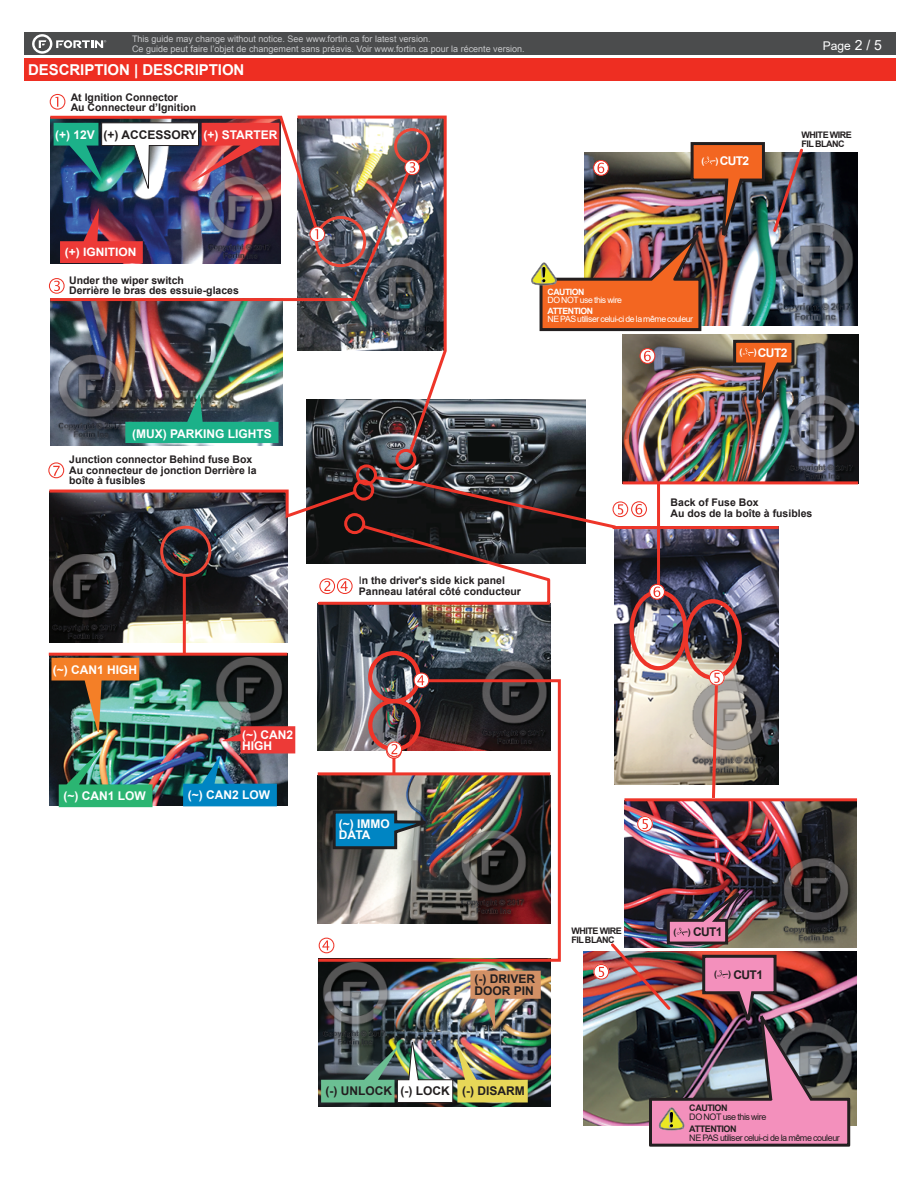
<style>
.page{position:relative;width:918px;height:1188px;background:#fff}
.page>*{position:absolute;margin:0;border:0;box-sizing:border-box;transform-origin:0 0}
.t1{font:700 15px "Arial";letter-spacing:-.005em;color:#fff}
.t2{font:700 12px/11.6px "Arial";color:#fff}
.t3{font:700 12px/11.6px "Arial";color:#231f20}
.t4{font:12px "Arial";color:#fff}
.t5{font:700 11.55px "Arial";color:#fff;scale:1.04 1}
.t6{font:700 10.5px/10.5px "Arial";color:#231f20}
.t7{font:9px/9.8px "Arial";color:#c7c8ca}
.t8{font:9px/9px "Arial";letter-spacing:-.05em;color:#231f20}
.t9{font:700 9px/9px "Arial";letter-spacing:-.05em;color:#231f20}
.t10{font:700 9px "Arial";color:#fff}
.t11{font:8.7px/8.1px "Arial";letter-spacing:-.05em;color:#fff}
.s1{color:#231f20}
.s2{font-size:9px}
.s3{font-size:13.95px}
.s4{font-weight:700}
.s5{font-weight:400}
</style>
<div class="page">
<div style="left:24px;top:33px;width:872px;height:22px;background:#4b4c4d"></div>
<div style="left:24px;top:58px;width:872px;height:23px;background:#ee2e22"></div>
<svg style="left:32px;top:34px;width:74px;height:20px"></svg>
<img style="left:307px;top:400px;width:279px;height:62px">
<img style="left:318px;top:606px;width:232px;height:72px">
<img style="left:297px;top:115px;width:151px;height:340px">
<div style="left:395px;top:449px;width:21px;height:21px;border:3px solid #ee3529;border-radius:50%"></div>
<img style="left:318px;top:963px;width:233px;height:143px">
<img style="left:317px;top:678px;width:244px;height:285px">
<div style="left:368px;top:651px;width:53px;height:52px;border:4px solid #ee3529;border-radius:50%"></div>
<img style="left:49px;top:606px;width:239px;height:36px">
<img style="left:49px;top:654px;width:239px;height:151px">
<img style="left:59px;top:751px;width:94px;height:56px">
<img style="left:183px;top:726px;width:112px;height:80px">
<hr style="left:49px;top:653px;width:238px;height:3px;background:#ee3529">
<img style="left:51px;top:658px;width:88px;height:74px">
<hr style="left:183px;top:575px;width:3px;height:79px;background:#ee3529">
<img style="left:50px;top:303px;width:233px;height:143px">
<img style="left:125px;top:394px;width:154px;height:49px">
<svg style="left:319px;top:938px;width:15px;height:15px"></svg>
<img style="left:321px;top:971px;width:220px;height:132px">
<div style="left:394px;top:128px;width:36px;height:36px;border:3px solid #ef4737;border-radius:50%"></div>
<img style="left:48px;top:159px;width:368px;height:144px">
<svg style="left:404px;top:159px;width:16px;height:16px"></svg>
<svg style="left:386px;top:742px;width:16px;height:17px"></svg>
<svg style="left:414px;top:672px;width:15px;height:16px"></svg>
<img style="left:805px;top:152px;width:53px;height:174px">
<img style="left:583px;top:952px;width:274px;height:173px">
<img style="left:615px;top:606px;width:164px;height:179px">
<img style="left:623px;top:334px;width:235px;height:147px">
<img style="left:624px;top:801px;width:233px;height:147px">
<div style="left:684px;top:599px;width:58px;height:81px;border:4px solid #ee3529;border-radius:50%"></div>
<div style="left:630px;top:590px;width:58px;height:80px;border:4px solid #ee3529;border-radius:50%"></div>
<hr style="left:623px;top:481px;width:235px;height:3px;background:#ee3529">
<hr style="left:624px;top:798px;width:233px;height:3px;background:#ee3529">
<svg style="left:637px;top:816px;width:16px;height:16px"></svg>
<img style="left:48px;top:462px;width:734px;height:144px">
<svg style="left:709px;top:670px;width:16px;height:129px;background:#c0958c"></svg>
<img style="left:531px;top:142px;width:274px;height:261px">
<img style="left:593px;top:889px;width:259px;height:258px">
<div style="left:356px;top:464px;width:21px;height:21px;border:3px solid #ee3529;border-radius:50%"></div>
<img style="left:48px;top:94px;width:277px;height:169px">
<p class="t7" style="left:132px;top:34px;width:394px">This guide may change without notice. See www.fortin.ca for latest version.<br>Ce guide peut faire l’objet de changement sans préavis. Voir www.fortin.ca pour la récente version.</p>
<h1 class="t1" style="left:28px;top:59px;width:218px">DESCRIPTION | DESCRIPTION</h1>
<p class="t6" style="left:71px;top:92px;width:127px;line-height:10.1px">At Ignition Connector<br>Au Connecteur d’Ignition</p>
<p class="t2" style="left:55px;top:129px;width:224px">(+) 12V <span class="s1">(+) ACCESSORY</span> (+) STARTER</p>
<p class="t10" style="left:701px;top:154px;width:4px">(</p>
<p class="t2" style="left:716px;top:155px;width:35px"><span class="s2">)</span> CUT2</p>
<p class="t4" style="left:823px;top:38px;width:61px">Page <span class="s3">2 / 5</span></p>
<p class="t9" style="left:802px;top:131px;width:52px">WHITE WIRE<br>FIL BLANC</p>
<p class="t5" style="left:65px;top:244px;width:70px">(+) IGNITION</p>
<p class="t6" style="left:69px;top:275px;width:171px;line-height:10.1px">Under the wiper switch<br>Derrière le bras des essuie-glaces</p>
<p class="t2" style="left:132px;top:428px;width:141px">(MUX) PARKING LIGHTS</p>
<p class="t6" style="left:69px;top:454px;width:189px">Junction connector Behind fuse Box<br>Au connecteur de jonction Derrière la boîte à fusibles</p>
<p class="t2" style="left:53px;top:664px;width:86px">(~) CAN1 HIGH</p>
<p class="t2" style="left:64px;top:790px;width:84px">(~) CAN1 LOW</p>
<p class="t2" style="left:242px;top:729px;width:52px">(~) CAN2<br>HIGH</p>
<p class="t2" style="left:188px;top:789px;width:84px">(~) CAN2 LOW</p>
<p class="t11" style="left:548px;top:287px;width:76px"><span class="s4">CAUTION<br></span>DO NOT use this wire</p>
<p class="t11" style="left:548px;top:307px;width:147px"><span class="s4">ATTENTION<br></span>NE PAS utiliser celui-ci de la même couleur</p>
<p class="t2" style="left:740px;top:347px;width:49px"><span class="s2">( )</span> CUT2</p>
<p class="t6" style="left:359px;top:575px;width:164px"><span class="s5">I</span>n the driver's side kick panel<br>Panneau latéral côté conducteur</p>
<p class="t6" style="left:671px;top:497px;width:143px">Back of Fuse Box<br>Au dos de la boîte à fusibles</p>
<p class="t2" style="left:339px;top:818px;width:53px">(~) IMMO<br>DATA</p>
<p class="t3" style="left:474px;top:973px;width:62px">(-) DRIVER<br>DOOR PIN</p>
<p class="t9" style="left:571px;top:927px;width:52px">WHITE WIRE<br>FIL BLANC</p>
<p class="t3" style="left:674px;top:926px;width:51px"><span class="s2">( )</span> CUT1</p>
<p class="t9" style="left:714px;top:970px;width:4px">(</p>
<p class="t3" style="left:728px;top:969px;width:36px"><span class="s2">)</span> CUT1</p>
<p class="t3" style="left:325px;top:1086px;width:68px">(-) UNLOCK</p>
<p class="t3" style="left:462px;top:1086px;width:64px">(-) DISARM</p>
<p class="t3" style="left:401px;top:1086px;width:51px">(-) LOCK</p>
<p class="t8" style="left:689px;top:1103px;width:79px"><span class="s4">CAUTION<br></span>DO NOT use this wire</p>
<p class="t8" style="left:689px;top:1124px;width:152px"><span class="s4">ATTENTION<br></span>NE PAS utiliser celui-ci de la même couleur</p>
</div>
